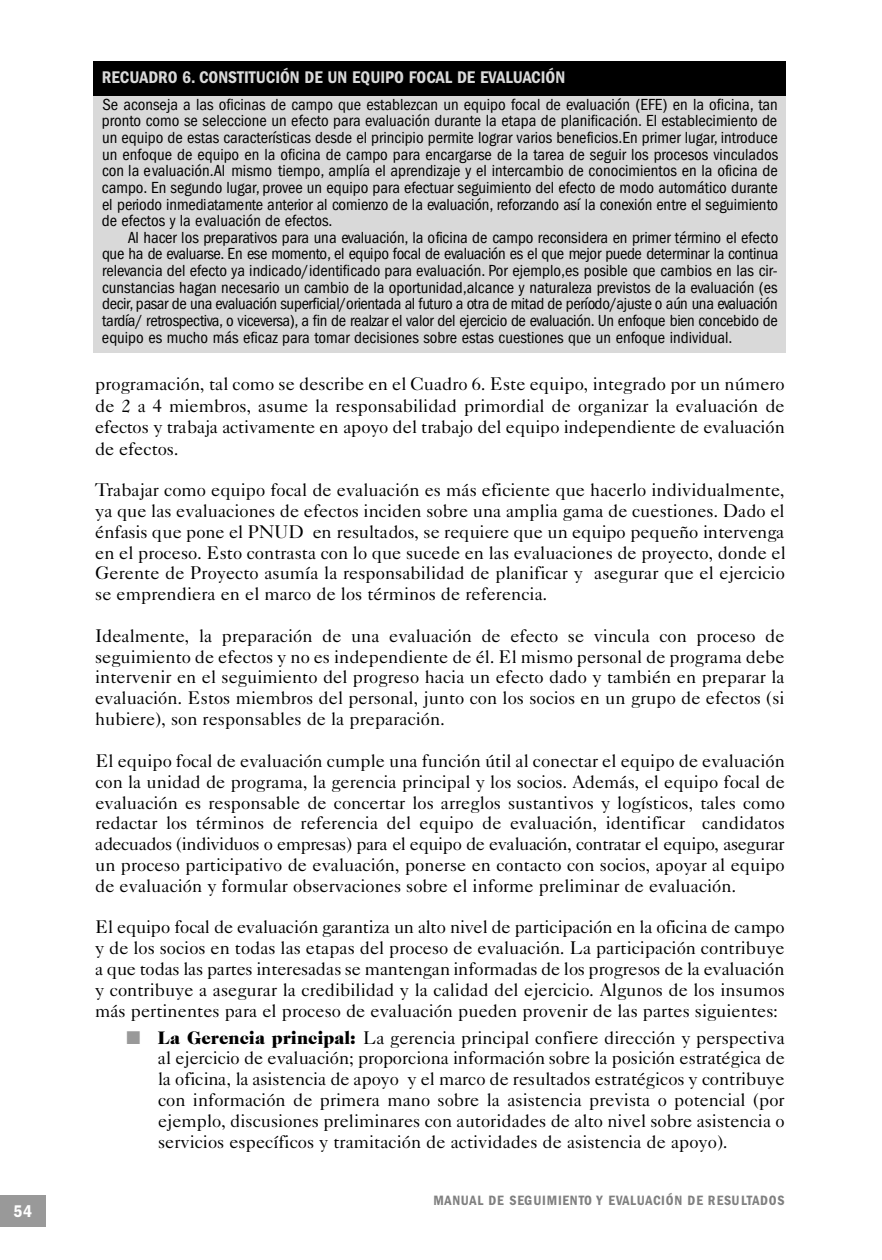
<style>
.page{position:relative;width:882px;height:1260px;background:#fff}
.page>*{position:absolute;margin:0;border:0;box-sizing:border-box;transform-origin:0 0}
.t1{font:18.38px/20.8px "Caslon Five Forty";color:#000;text-align:justify}
.t2{font:600 condensed 17.5px "Franklin Gothic";color:#d9d9d9}
.t3{font:600 condensed 17.5px "Franklin Gothic";color:#fff}
.t4{font:condensed 16.62px/16.6px "Franklin Gothic";color:#000;text-align:justify}
.t5{font:600 condensed 14px "Franklin Gothic";letter-spacing:.06em;color:#808080}
.s1{color:#999}
.s2{font-family:"Caslon Two Twenty Four";font-weight:900}
</style>
<div class="page">
<div style="left:0;top:1196px;width:46px;height:31px;background:#999"></div>
<div style="left:93px;top:62px;width:693px;height:291px;background:#d9d9d9"></div>
<div style="left:93px;top:62px;width:693px;height:34px;background:#000"></div>
<p class="t3" style="left:13px;top:1205px;width:20px">5 4</p>
<p class="t2" style="left:102px;top:71px;width:465px">RECUADRO 6. CONSTITUCIÓN DE UN EQUIPO FOCAL DE EVALUACIÓN</p>
<p class="t4" style="left:102px;top:97px;width:678px">Se aconseja a las oficinas de campo que establezcan un equipo focal de evaluación (EFE) en la oficina, tan pronto como se seleccione un efecto para evaluación durante la etapa de planificación. El establecimiento de un equipo de estas características desde el principio permite lograr varios beneficios.En primer lugar, introduce un enfoque de equipo en la oficina de campo para encargarse de la tarea de seguir los procesos vinculados con la evaluación.Al mismo tiempo, amplía el aprendizaje y el intercambio de conocimientos en la oficina de campo. En segundo lugar, provee un equipo para efectuar seguimiento del efecto de modo automático durante el periodo inmediatamente anterior al comienzo de la eva l u a c i ó n , reforzando así la conexión entre el seguimiento de efectos y la evaluación de efectos.</p>
<p class="t4" style="left:102px;top:230px;width:678px;text-indent:26px">Al hacer los preparativos para una eva l u a c i ó n , la oficina de campo reconsidera en primer término el efecto que ha de eva l u a r s e . En ese momento, el equipo focal de evaluación es el que mejor puede determinar la continua relevancia del efecto ya indicado/identificado para evaluación. Por ejemplo,es posible que cambios en las cir&shy;cunstancias hagan necesario un cambio de la oportunidad,alcance y naturaleza previstos de la evaluación (es d e c i r, pasar de una evaluación superficial/orientada al futuro a otra de mitad de período/ajuste o aún una eva l u a c i ó n tardía/ retrospectiva , o viceve r s a ) , a fin de realzar el valor del ejercicio de eva l u a c i ó n . Un enfoque bien concebido de equipo es mucho más eficaz para tomar decisiones sobre estas cuestiones que un enfoque individual.</p>
<p class="t1" style="left:95px;top:375px;width:691px;line-height:21.3px">programación, tal como se describe en el Cuadro 6. Este equipo, integrado por un número de 2 a 4 miembros, asume la responsabilidad primordial de organizar la evaluación de efectos y trabaja activamente en apoyo del trabajo del equipo independiente de evaluación de efectos.</p>
<p class="t1" style="left:95px;top:481px;width:692px">Trabajar como equipo focal de evaluación es más eficiente que hacerlo individualmente, ya que las evaluaciones de efectos inciden sobre una amplia gama de cuestiones. Dado el énfasis que pone el PNUD en resultados, se requiere que un equipo pequeño intervenga en el proceso. Esto contrasta con lo que sucede en las evaluaciones de proyecto, donde el Gerente de Proyecto asumía la responsabilidad de planificar y asegurar que el ejercicio se emprendiera en el marco de los términos de referencia.</p>
<p class="t1" style="left:95px;top:627px;width:691px">Idealmente, la preparación de una evaluación de efecto se vincula con proceso de seguimiento de efectos y no es independiente de él. El mismo personal de programa debe intervenir en el seguimiento del progreso hacia un efecto dado y también en preparar la evaluación. Estos miembros del personal, junto con los socios en un grupo de efectos (si hubiere), son responsables de la preparación.</p>
<p class="t1" style="left:95px;top:752px;width:691px">El equipo focal de evaluación cumple una función útil al conectar el equipo de evaluación con la unidad de programa, la gerencia principal y los socios. Además, el equipo focal de evaluación es responsable de concertar los arreglos sustantivos y logísticos, tales como redactar los términos de referencia del equipo de evaluación, identificar candidatos adecuados (individuos o empresas) para el equipo de evaluación, contratar el equipo, asegurar un proceso participativo de evaluación, ponerse en contacto con socios, apoyar al equipo de evaluación y formular observaciones sobre el informe preliminar de evaluación.</p>
<p class="t1" style="left:95px;top:918px;width:691px">El equipo focal de evaluación garantiza un alto nivel de participación en la oficina de campo y de los socios en todas las etapas del proceso de evaluación. La participación contribuye a que todas las partes interesadas se mantengan informadas de los progresos de la evaluación y contribuye a asegurar la credibilidad y la calidad del ejercicio. Algunos de los insumos más pertinentes para el proceso de evaluación pueden provenir de las partes siguientes:</p>
<p class="t1" style="left:158px;top:1029px;width:629px;text-indent:-31px"><span class="s1">■</span> <span class="s2">La Gerencia principal:</span> La gerencia principal confiere dirección y perspectiva al ejercicio de evaluación; proporciona información sobre la posición estratégica de la oficina, la asistencia de apoyo y el marco de resultados estratégicos y contribuye con información de primera mano sobre la asistencia prevista o potencial (por ejemplo, discusiones preliminares con autoridades de alto nivel sobre asistencia o servicios específicos y tramitación de actividades de asistencia de apoyo).</p>
<p class="t5" style="left:433px;top:1196px;width:353px">M A N UAL DE SEGUIMIENTO Y EVA L UACIÓN DE RESULTADOS</p>
</div>
